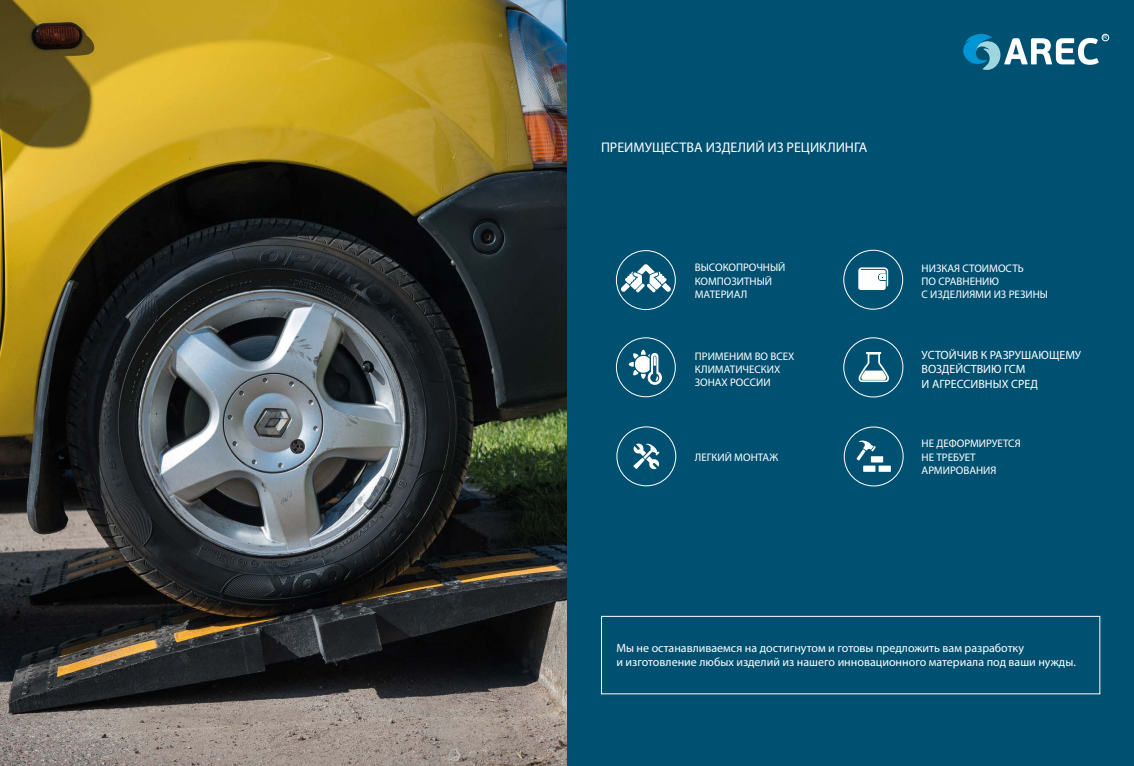
<style>
.page{position:relative;width:1134px;height:766px;background:#fff}
.page>*{position:absolute;margin:0;border:0;box-sizing:border-box;transform-origin:0 0}
.t1{font:14px "Myriad Pro";color:#fff}
.t2{font:12px/14.4px "Myriad Pro";color:#fff}
.t3{font:11px/13.2px "Myriad Pro";color:#fff}
.t4{font:5.6px "Arial";color:#fff}
</style>
<div class="page">
<img style="left:0;top:0;width:567px;height:765px">
<div style="left:567px;top:0;width:567px;height:765px;background:#005171"></div>
<div style="left:616px;top:426px;width:60px;height:60px;border:1px solid #fff;border-radius:50%"></div>
<svg style="left:633px;top:443px;width:26px;height:26px"></svg>
<div style="left:844px;top:426px;width:60px;height:60px;border:1px solid #fff;border-radius:50%"></div>
<svg style="left:856px;top:441px;width:35px;height:30px"></svg>
<svg style="left:615px;top:249px;width:289px;height:149px"></svg>
<svg style="left:858px;top:352px;width:31px;height:30px"></svg>
<svg style="left:629px;top:349px;width:33px;height:36px"></svg>
<div style="left:601px;top:615px;width:499px;height:79px;border:1px solid #fff"></div>
<svg style="left:963px;top:34px;width:136px;height:36px"></svg>
<div style="left:1102px;top:34px;width:7px;height:7px;border:1px solid #fff;border-radius:50%"></div>
<p class="t1" style="left:601px;top:138px;width:268px">ПРЕИМУЩЕСТВА ИЗДЕЛИЙ ИЗ РЕЦИКЛИНГА</p>
<p class="t3" style="left:695px;top:261px;width:92px">ВЫСОКОПРОЧНЫЙ<br>КОМПОЗИТНЫЙ<br>МАТЕРИАЛ</p>
<p class="t3" style="left:695px;top:349px;width:101px">ПРИМЕНИМ ВО ВСЕХ<br>КЛИМАТИЧЕСКИХ<br>ЗОНАХ РОССИИ</p>
<p class="t3" style="left:695px;top:450px;width:85px">ЛЕГКИЙ МОНТАЖ</p>
<p class="t4" style="left:1103px;top:34px;width:6px">R</p>
<p class="t3" style="left:922px;top:261px;width:128px">НИЗКАЯ СТОИМОСТЬ<br>ПО СРАВНЕНИЮ<br>С ИЗДЕЛИЯМИ ИЗ РЕЗИНЫ</p>
<p class="t2" style="left:921px;top:347px;width:161px">УСТОЙЧИВ К РАЗРУШАЮЩЕМУ<br>ВОЗДЕЙСТВИЮ ГСМ<br>И АГРЕССИВНЫХ СРЕД</p>
<p class="t3" style="left:921px;top:436px;width:101px">НЕ ДЕФОРМИРУЕТСЯ<br>НЕ ТРЕБУЕТ<br>АРМИРОВАНИЯ</p>
<p class="t2" style="left:616px;top:640px;width:461px">Мы не останавливаемся на достигнутом и готовы предложить вам разработку<br>и изготовление любых изделий из нашего инновационного материала под ваши нужды.</p>
</div>
